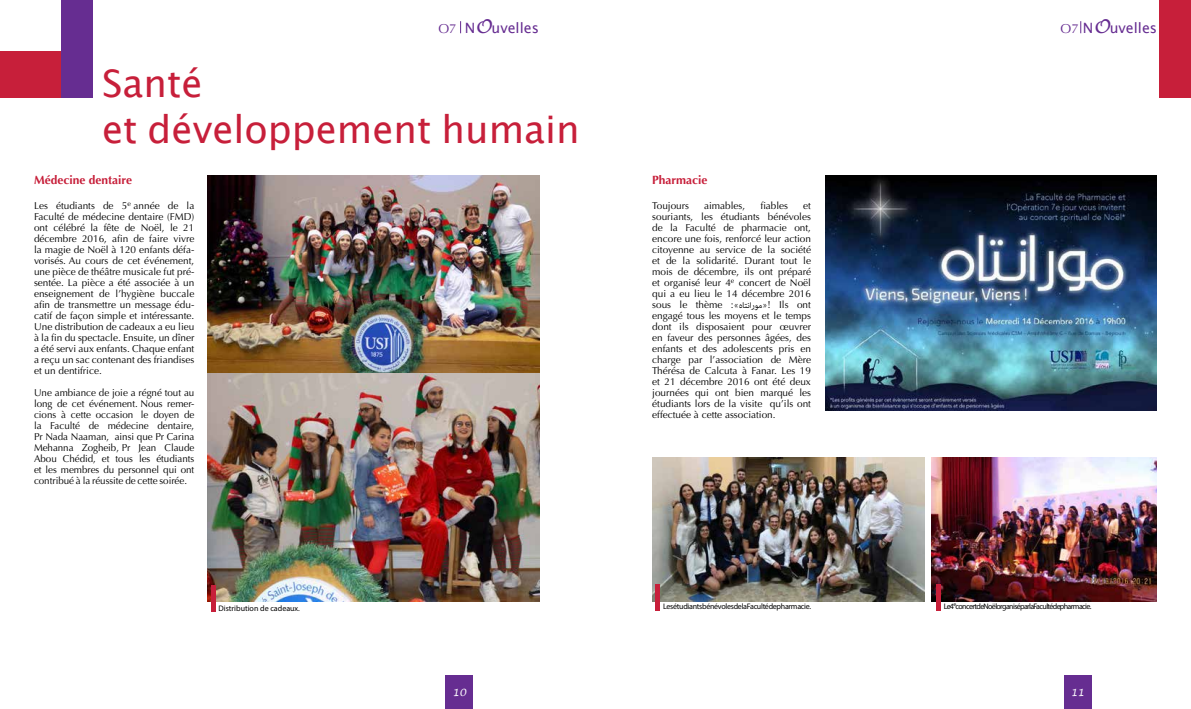
<style>
.page{position:relative;width:1191px;height:709px;background:#fff}
.page>*{position:absolute;margin:0;border:0;box-sizing:border-box;transform-origin:0 0}
.t1{font:38px/45.6px "Lucida Grande";color:#c71f3a}
.t2{font:14.2px "Lucida Grande";color:#662d91}
.t3{font:700 12px "Optima";color:#c71f3a}
.t4{font:12px "Adobe Arabic";color:#000}
.t5{font:10px/11px "Optima";color:#000;text-align:justify}
.t6{font:italic 10px "Lucida Handwriting";color:#fff}
.t7{font:8px "Myriad Pro";letter-spacing:-.075em;color:#000}
.t8{font:8px "Myriad Pro";letter-spacing:-.035em;color:#000}
.t9{font:8px "Myriad Pro";color:#000}
.s1{font-family:"Optima";font-size:13px}
.s2{font-family:"Lucida Handwriting";font-style:italic;font-size:19px}
</style>
<div class="page">
<div style="left:0;top:51px;width:61px;height:47px;background:#c71f3a"></div>
<svg style="left:460px;top:21px;width:1px;height:12px"></svg>
<svg style="left:1080px;top:21px;width:1px;height:12px"></svg>
<div style="left:61px;top:0;width:32px;height:98px;background:#662d91"></div>
<div style="left:1159px;top:0;width:32px;height:98px;background:#c71f3a"></div>
<div style="left:1063px;top:675px;width:28px;height:34px;background:#662d91"></div>
<div style="left:445px;top:675px;width:28px;height:34px;background:#662d91"></div>
<img style="left:207px;top:175px;width:332px;height:426px">
<div style="left:211px;top:585px;width:5px;height:27px;background:#c71f3a"></div>
<img style="left:652px;top:457px;width:272px;height:144px">
<img style="left:931px;top:457px;width:226px;height:144px">
<div style="left:655px;top:584px;width:5px;height:26px;background:#c71f3a"></div>
<div style="left:935px;top:584px;width:5px;height:26px;background:#c71f3a"></div>
<img style="left:825px;top:175px;width:332px;height:235px">
<h2 class="t2" style="left:438px;top:20px;width:102px"><span class="s1">O7</span> N<span class="s2">O</span>uvelles</h2>
<h2 class="t2" style="left:1060px;top:20px;width:98px"><span class="s1">O7</span> N<span class="s2">O</span>uvelles</h2>
<h1 class="t1" style="left:102px;top:62px;width:479px">Santé<br>et développement humain</h1>
<p class="t3" style="left:34px;top:173px;width:100px">Médecine dentaire</p>
<p class="t3" style="left:652px;top:173px;width:57px">Pharmacie</p>
<p class="t5" style="left:34px;top:200px;width:162px">Les étudiants de 5<sup>e</sup> année de la Faculté de médecine dentaire (FMD) ont célébré la fête de Noël, le 21 décembre 2016, afin de faire vivre la magie de Noël à 120 enfants défa&shy;vorisés. Au cours de cet événement, une pièce de théâtre musicale fut pré&shy;sentée. La pièce a été associée à un enseignement de l’hygiène buccale afin de transmettre un message édu&shy;catif de façon simple et intéressante.<br>Une distribution de cadeaux a eu lieu à la fin du spectacle. Ensuite, un dîner a été servi aux enfants. Chaque enfant a reçu un sac contenant des friandises et un dentifrice.</p>
<p class="t5" style="left:34px;top:387px;width:162px">Une ambiance de joie a régné tout au long de cet événement. Nous remer&shy;cions à cette occasion le doyen de la Faculté de médecine dentaire, Pr Nada Naaman, ainsi que Pr Carina Mehanna Zogheib, Pr Jean Claude Abou Chédid, et tous les étudiants et les membres du personnel qui ont contribué à la réussite de cette soirée.</p>
<p class="t5" style="left:652px;top:200px;width:38px">Toujours</p>
<p class="t5" style="left:704px;top:200px;width:43px">aimables,</p>
<p class="t5" style="left:760px;top:200px;width:29px">fiables</p>
<p class="t5" style="left:652px;top:200px;width:160px;text-indent:151px">et souriants, les étudiants bénévoles de la Faculté de pharmacie ont, encore une fois, renforcé leur action citoyenne au service de la société et de la solidarité. Durant tout le mois de décembre, ils ont préparé et organisé leur 4<sup>e</sup> concert de Noël qui a eu lieu le 14 décembre 2016 sous le thème :«</p>
<p class="t5" style="left:652px;top:299px;width:160px;text-indent:110px">!« Ils ont engagé tous les moyens et le temps dont ils disposaient pour œuvrer en faveur des personnes âgées, des enfants et des adolescents pris en charge par l’association de Mère Thérésa de Calcuta à Fanar. Les 19 et 21 décembre 2016 ont été deux journées qui ont bien marqué les étudiants lors de la visite qu’ils ont effectuée à cette association.</p>
<p class="t4" style="left:738px;top:297px;width:25px">مورانتاه</p>
<p class="t9" style="left:219px;top:603px;width:83px">Distribution de cadeaux.</p>
<p class="t8" style="left:663px;top:601px;width:149px">Les étudiants bénévoles de la Faculté de pharmacie.</p>
<p class="t7" style="left:943px;top:601px;width:149px">Le 4<sup>e</sup> concert de Noël organisé par la Faculté de pharmacie.</p>
<p class="t6" style="left:452px;top:686px;width:15px">10</p>
<p class="t6" style="left:1070px;top:686px;width:15px">11</p>
</div>
